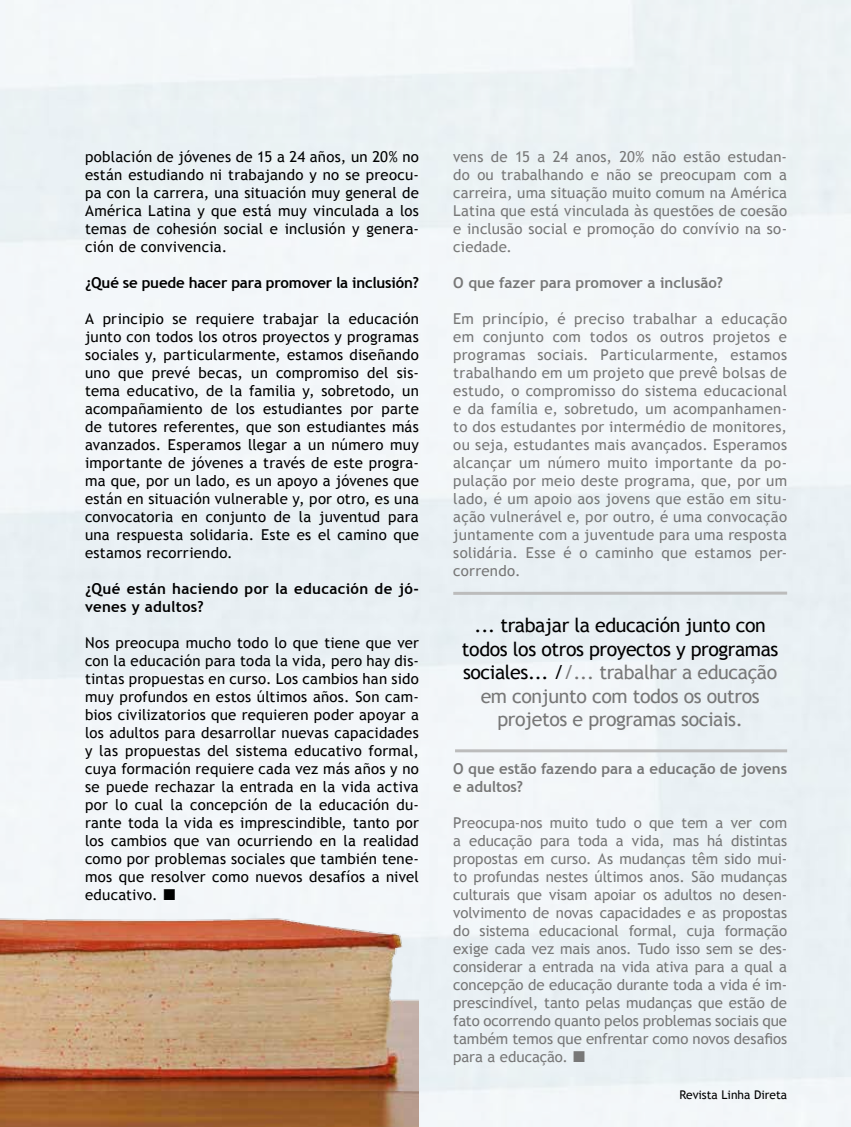
<style>
.page{position:relative;width:851px;height:1127px;background:#fff}
.page>*{position:absolute;margin:0;border:0;box-sizing:border-box;transform-origin:0 0}
.t1{font:19.5px/23.4px "Trebuchet MS";letter-spacing:-.02em;color:#000;text-align:center}
.t2{font:15px/18px "Trebuchet MS";letter-spacing:.015em;color:#000;text-align:justify}
.t3{font:15px/18px "Trebuchet MS";letter-spacing:.01em;color:#777;text-align:justify}
.t4{font:700 15px/18px "Trebuchet MS";color:#777}
.t5{font:700 15px/18px "Trebuchet MS";letter-spacing:.015em;color:#000}
.t6{font:700 15px "Trebuchet MS";letter-spacing:-.01em;color:#000}
.t7{font:12px "Trebuchet MS";color:#000}
.s1{color:#777}
</style>
<div class="page">
<img style="left:0;top:694px;width:419px;height:433px">
<svg style="left:453px;top:591px;width:334px;height:4px"></svg>
<hr style="left:455px;top:749px;width:332px;height:3px;background:#bcbcbc">
<svg style="left:573px;top:1051px;width:11px;height:11px"></svg>
<svg style="left:164px;top:889px;width:11px;height:11px"></svg>
<p class="t2" style="left:85px;top:148px;width:335px">población de jóvenes de 15 a 24 años, un 20% no están estudiando ni trabajando y no se preocu&shy;pa con la carrera, una situación muy general de América Latina y que está muy vinculada a los temas de cohesión social e inclusión y genera&shy;ción de convivencia.</p>
<p class="t6" style="left:85px;top:273px;width:335px">¿Qué se puede hacer para promover la inclusión?</p>
<p class="t2" style="left:85px;top:310px;width:335px">A principio se requiere trabajar la educación junto con todos los otros proyectos y programas sociales y, particularmente, estamos diseñando uno que prevé becas, un compromiso del sis&shy;tema educativo, de la familia y, sobretodo, un acompañamiento de los estudiantes por parte de tutores referentes, que son estudiantes más avanzados. Esperamos llegar a un número muy importante de jóvenes a través de este progra&shy;ma que, por un lado, es un apoyo a jóvenes que están en situación vulnerable y, por otro, es una convocatoria en conjunto de la juventud para una respuesta solidaria. Este es el camino que estamos recorriendo.</p>
<p class="t5" style="left:85px;top:580px;width:335px">¿Qué están haciendo por la educación de jó&shy;venes y adultos?</p>
<p class="t2" style="left:85px;top:634px;width:335px">Nos preocupa mucho todo lo que tiene que ver con la educación para toda la vida, pero hay dis&shy;tintas propuestas en curso. Los cambios han sido muy profundos en estos últimos años. Son cam&shy;bios civilizatorios que requieren poder apoyar a los adultos para desarrollar nuevas capacidades y las propuestas del sistema educativo formal, cuya formación requiere cada vez más años y no se puede rechazar la entrada en la vida activa por lo cual la concepción de la educación du&shy;rante toda la vida es imprescindible, tanto por los cambios que van ocurriendo en la realidad como por problemas sociales que también tene&shy;mos que resolver como nuevos desafíos a nivel educativo.</p>
<p class="t3" style="left:453px;top:148px;width:335px">vens de 15 a 24 anos, 20% não estão estudan&shy;do ou trabalhando e não se preocupam com a carreira, uma situação muito comum na América Latina que está vinculada às questões de coesão e inclusão social e promoção do convívio na so&shy;ciedade.</p>
<p class="t4" style="left:453px;top:274px;width:271px">O que fazer para promover a inclusão?</p>
<p class="t3" style="left:453px;top:310px;width:335px">Em princípio, é preciso trabalhar a educação em conjunto com todos os outros projetos e programas sociais. Particularmente, estamos trabalhando em um projeto que prevê bolsas de estudo, o compromisso do sistema educacional e da família e, sobretudo, um acompanhamen&shy;to dos estudantes por intermédio de monitores, ou seja, estudantes mais avançados. Esperamos alcançar um número muito importante da po&shy;pulação por meio deste programa, que, por um lado, é um apoio aos jovens que estão em situ&shy;ação vulnerável e, por outro, é uma convocação juntamente com a juventude para uma resposta solidária. Esse é o caminho que estamos per&shy;correndo.</p>
<h1 class="t1" style="left:462px;top:614px;width:318px">... trabajar la educación junto con todos los otros proyectos y programas sociales... /<span class="s1">/... trabalhar a educação em conjunto com todos os outros projetos e programas sociais.</span></h1>
<p class="t4" style="left:453px;top:760px;width:335px">O que estão fazendo para a educação de jovens e adultos?</p>
<p class="t3" style="left:453px;top:814px;width:335px">Preocupa-nos muito tudo o que tem a ver com a educação para toda a vida, mas há distintas propostas em curso. As mudanças têm sido mui&shy;to profundas nestes últimos anos. São mudanças culturais que visam apoiar os adultos no desen&shy;volvimento de novas capacidades e as propostas do sistema educacional formal, cuja formação exige cada vez mais anos. Tudo isso sem se des&shy;considerar a entrada na vida ativa para a qual a concepção de educação durante toda a vida é im&shy;prescindível, tanto pelas mudanças que estão de fato ocorrendo quanto pelos problemas sociais que também temos que enfrentar como novos desafios para a educação.</p>
<p class="t7" style="left:679px;top:1088px;width:109px">Revista Linha Direta</p>
</div>
